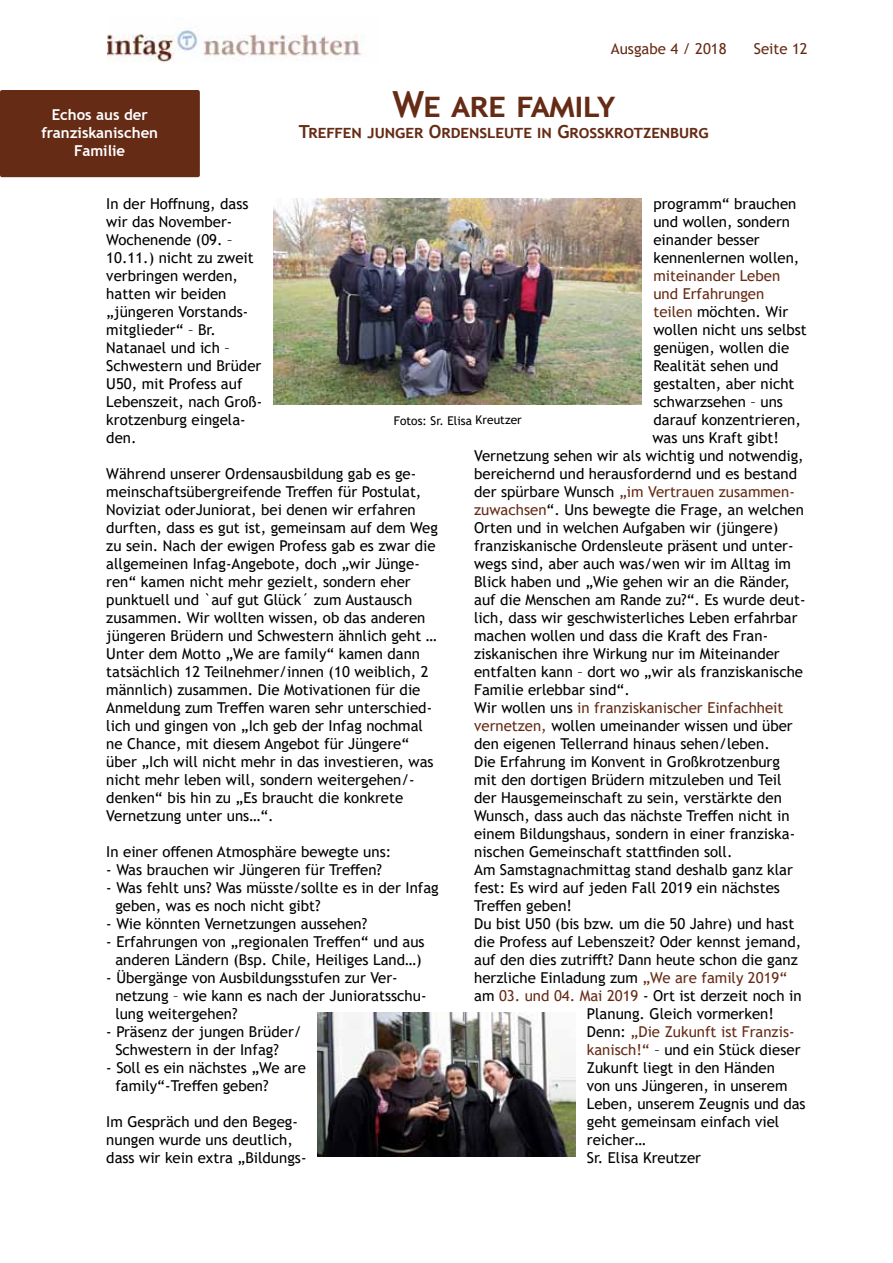
<style>
.page{position:relative;width:893px;height:1263px;background:#fff}
.page>*{position:absolute;margin:0;border:0;box-sizing:border-box;transform-origin:0 0}
.t1{font:700 36px "Trebuchet MS";letter-spacing:-.02em;color:#662b15}
.t2{font:700 18px "Trebuchet MS";color:#662b15}
.t3{font:15px/18px "Trebuchet MS";color:#000}
.t4{font:15px "Trebuchet MS";color:#662b15}
.t5{font:700 15px/18px "Trebuchet MS";color:#fff;text-align:center}
.t6{font:12px "Trebuchet MS";letter-spacing:-.01em;color:#000}
.s1{color:#662b15}
.s2{color:#000}
</style>
<div class="page">
<img style="left:107px;top:29px;width:258px;height:33px">
<div style="left:0;top:90px;width:200px;height:87px;background:#662b15;border-radius:2px"></div>
<img style="left:273px;top:198px;width:368px;height:207px">
<img style="left:318px;top:1012px;width:257px;height:145px">
<p class="t5" style="left:41px;top:106px;width:118px">Echos aus der franziskanischen<br>Familie</p>
<p class="t4" style="left:611px;top:39px;width:117px">Ausgabe 4 / 2018</p>
<p class="t4" style="left:754px;top:39px;width:56px">Seite 12</p>
<h1 class="t1" style="left:392px;top:81px;width:224px">We are family</h1>
<p class="t2" style="left:299px;top:121px;width:412px">Treffen junger Ordensleute in Grosskrotzenburg</p>
<p class="t3" style="left:106px;top:195px;width:157px">In der Hoffnung, dass wir das November-<br>Wochenende (09. –<br>10.11.) nicht zu zweit verbringen werden, hatten wir beiden „jüngeren Vorstands&shy;mitglieder“ – Br.<br>Natanael und ich –<br>Schwestern und Brüder<br>U50, mit Profess auf<br>Lebenszeit, nach Groß&shy;krotzenburg eingela&shy;den.</p>
<p class="t3" style="left:106px;top:465px;width:333px">Während unserer Ordensausbildung gab es ge&shy;meinschaftsübergreifende Treffen für Postulat, Noviziat oderJuniorat, bei denen wir erfahren durften, dass es gut ist, gemeinsam auf dem Weg zu sein. Nach der ewigen Profess gab es zwar die allgemeinen Infag-Angebote, doch „wir Jünge&shy;ren“ kamen nicht mehr gezielt, sondern eher punktuell und `auf gut Glück´ zum Austausch zusammen. Wir wollten wissen, ob das anderen jüngeren Brüdern und Schwestern ähnlich geht … Unter dem Motto „We are family“ kamen dann tatsächlich 12 Teilnehmer/innen (10 weiblich, 2 männlich) zusammen. Die Motivationen für die Anmeldung zum Treffen waren sehr unterschied&shy;lich und gingen von „Ich geb der Infag nochmal ne Chance, mit diesem Angebot für Jüngere“ über „Ich will nicht mehr in das investieren, was nicht mehr leben will, sondern weitergehen/- denken“ bis hin zu „Es braucht die konkrete Vernetzung unter uns…“.</p>
<p class="t3" style="left:106px;top:843px;width:286px">In einer offenen Atmosphäre bewegte uns:</p>
<p class="t3" style="left:106px;top:861px;width:277px">- Was brauchen wir Jüngeren für Treffen?</p>
<p class="t3" style="left:115px;top:879px;width:325px;text-indent:-9px">- Was fehlt uns? Was müsste/sollte es in der Infag geben, was es noch nicht gibt?</p>
<p class="t3" style="left:106px;top:915px;width:262px">- Wie könnten Vernetzungen aussehen?</p>
<p class="t3" style="left:106px;top:933px;width:320px;text-align:center">- Erfahrungen von „regionalen Treffen“ und aus anderen Ländern (Bsp. Chile, Heiliges Land…)</p>
<p class="t3" style="left:115px;top:969px;width:313px;text-indent:-9px">- Übergänge von Ausbildungsstufen zur Ver&shy;netzung – wie kann es nach der Junioratsschu&shy;lung weitergehen?</p>
<p class="t3" style="left:115px;top:1023px;width:188px;text-indent:-9px">- Präsenz der jungen Brüder/<br>Schwestern in der Infag?</p>
<p class="t3" style="left:115px;top:1059px;width:192px;text-indent:-9px">- Soll es ein nächstes „We are family“-Treffen geben?</p>
<p class="t3" style="left:106px;top:1113px;width:202px">Im Gespräch und den Begeg&shy;nungen wurde uns deutlich, dass wir kein extra „Bildungs-</p>
<p class="t3" style="left:653px;top:195px;width:147px">programm“ brauchen und wollen, sondern einander besser kennenlernen wollen,</p>
<p class="t4" style="left:653px;top:266px;width:128px">miteinander Leben</p>
<p class="t4" style="left:653px;top:284px;width:112px">und Erfahrungen</p>
<p class="t3" style="left:653px;top:303px;width:136px"><span class="s1">teilen</span> möchten. Wir</p>
<p class="t3" style="left:653px;top:321px;width:155px">wollen nicht uns selbst</p>
<p class="t3" style="left:653px;top:339px;width:137px">genügen, wollen die</p>
<p class="t3" style="left:653px;top:357px;width:127px">Realität sehen und</p>
<p class="t3" style="left:653px;top:375px;width:143px">gestalten, aber nicht</p>
<p class="t3" style="left:653px;top:393px;width:131px">schwarzsehen – uns</p>
<p class="t3" style="left:653px;top:411px;width:149px">darauf konzentrieren,</p>
<p class="t3" style="left:652px;top:429px;width:128px">was uns Kraft gibt!</p>
<p class="t3" style="left:474px;top:447px;width:331px">Vernetzung sehen wir als wichtig und notwendig,</p>
<p class="t3" style="left:474px;top:465px;width:324px">bereichernd und herausfordernd und es bestand</p>
<p class="t4" style="left:474px;top:482px;width:322px"><span class="s2">der spürbare Wunsch</span> „im Vertrauen zusammen-</p>
<p class="t3" style="left:474px;top:501px;width:331px"><span class="s1">zuwachsen</span>“. Uns bewegte die Frage, an welchen</p>
<p class="t3" style="left:474px;top:519px;width:306px">Orten und in welchen Aufgaben wir (jüngere)</p>
<p class="t3" style="left:474px;top:537px;width:321px">franziskanische Ordensleute präsent und unter-</p>
<p class="t3" style="left:474px;top:555px;width:318px">wegs sind, aber auch was/wen wir im Alltag im</p>
<p class="t3" style="left:474px;top:573px;width:317px">Blick haben und „Wie gehen wir an die Ränder,</p>
<p class="t3" style="left:474px;top:591px;width:333px">auf die Menschen am Rande zu?“. Es wurde deut-</p>
<p class="t3" style="left:474px;top:609px;width:325px">lich, dass wir geschwisterliches Leben erfahrbar</p>
<p class="t3" style="left:474px;top:627px;width:296px">machen wollen und dass die Kraft des Fran-</p>
<p class="t3" style="left:474px;top:645px;width:307px">ziskanischen ihre Wirkung nur im Miteinander</p>
<p class="t3" style="left:474px;top:663px;width:330px">entfalten kann – dort wo „wir als franziskanische</p>
<p class="t3" style="left:474px;top:681px;width:157px">Familie erlebbar sind“.</p>
<p class="t4" style="left:474px;top:698px;width:311px"><span class="s2">Wir wollen uns</span> in franziskanischer Einfachheit</p>
<p class="t3" style="left:474px;top:717px;width:320px"><span class="s1">vernetzen,</span> wollen umeinander wissen und über</p>
<p class="t3" style="left:474px;top:735px;width:297px">den eigenen Tellerrand hinaus sehen/leben.</p>
<p class="t3" style="left:474px;top:753px;width:307px">Die Erfahrung im Konvent in Großkrotzenburg</p>
<p class="t3" style="left:474px;top:771px;width:309px">mit den dortigen Brüdern mitzuleben und Teil</p>
<p class="t3" style="left:474px;top:789px;width:309px">der Hausgemeinschaft zu sein, verstärkte den</p>
<p class="t3" style="left:474px;top:807px;width:317px">Wunsch, dass auch das nächste Treffen nicht in</p>
<p class="t3" style="left:474px;top:825px;width:323px">einem Bildungshaus, sondern in einer franziska-</p>
<p class="t3" style="left:474px;top:843px;width:260px">nischen Gemeinschaft stattfinden soll.</p>
<p class="t3" style="left:474px;top:861px;width:320px">Am Samstagnachmittag stand deshalb ganz klar</p>
<p class="t3" style="left:474px;top:879px;width:307px">fest: Es wird auf jeden Fall 2019 ein nächstes</p>
<p class="t3" style="left:474px;top:897px;width:99px">Treffen geben!</p>
<p class="t3" style="left:474px;top:915px;width:322px">Du bist U50 (bis bzw. um die 50 Jahre) und hast</p>
<p class="t3" style="left:474px;top:933px;width:329px">die Profess auf Lebenszeit? Oder kennst jemand,</p>
<p class="t3" style="left:474px;top:951px;width:325px">auf den dies zutrifft? Dann heute schon die ganz</p>
<p class="t3" style="left:474px;top:969px;width:315px">herzliche Einladung zum <span class="s1">„We are family 2019“</span></p>
<p class="t3" style="left:474px;top:987px;width:329px">am <span class="s1">03. und 04. Mai 2019</span> - Ort ist derzeit noch in</p>
<p class="t3" style="left:587px;top:1005px;width:189px">Planung. Gleich vormerken!</p>
<p class="t4" style="left:587px;top:1022px;width:209px"><span class="s2">Denn:</span> „Die Zukunft ist Franzis-</p>
<p class="t3" style="left:587px;top:1041px;width:215px"><span class="s1">kanisch!“</span> – und ein Stück dieser</p>
<p class="t3" style="left:587px;top:1059px;width:190px">Zukunft liegt in den Händen</p>
<p class="t3" style="left:587px;top:1077px;width:202px">von uns Jüngeren, in unserem</p>
<p class="t3" style="left:587px;top:1095px;width:220px">Leben, unserem Zeugnis und das</p>
<p class="t3" style="left:587px;top:1113px;width:194px">geht gemeinsam einfach viel</p>
<p class="t3" style="left:587px;top:1131px;width:60px">reicher…</p>
<p class="t3" style="left:587px;top:1149px;width:116px">Sr. Elisa Kreutzer</p>
<p class="t6" style="left:394px;top:413px;width:130px">Fotos: Sr. Elisa Kreutzer</p>
</div>
